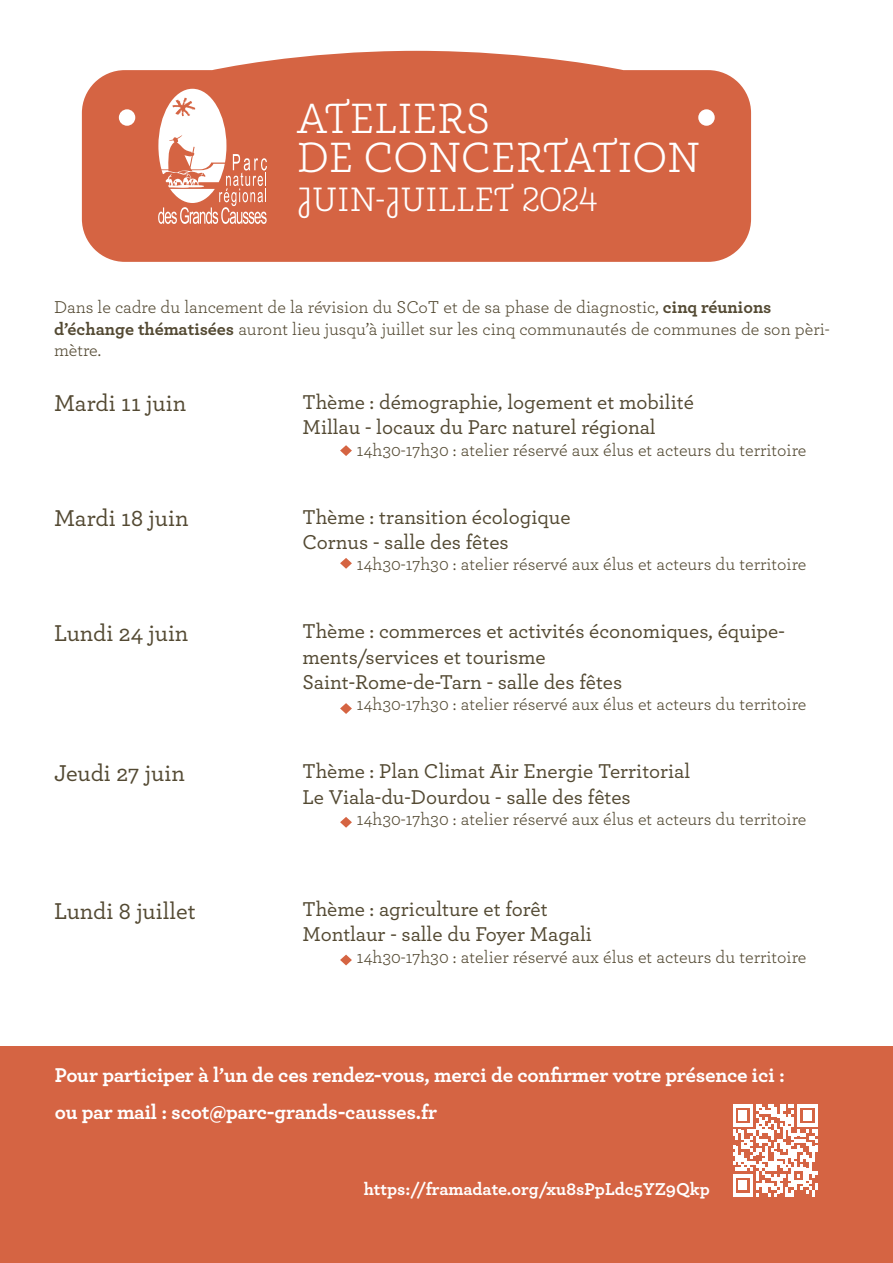
<style>
.page{position:relative;width:893px;height:1263px;background:#fff}
.page>*{position:absolute;margin:0;border:0;box-sizing:border-box;transform-origin:0 0}
.t1{font:45px/39px "Grands Causses Energie";letter-spacing:-.01em;color:#fff}
.t2{font:36px "Grands Causses Energie";letter-spacing:-.01em;color:#fff}
.t3{font:500 24px "Archer";color:#534932}
.t4{font:500 21px/25.2px "Archer";color:#534932}
.t5{font:700 21px/37.2px "Archer";letter-spacing:-.01em;color:#fff}
.t6{font:18px/21.6px "Archer";color:#534932}
.t7{font:700 18px "Archer";color:#fff}
.s1{font-weight:700}
</style>
<div class="page">
<svg style="left:82px;top:51px;width:669px;height:211px;background:#d86f51"></svg>
<svg style="left:158px;top:89px;width:109px;height:135px"></svg>
<svg style="left:340px;top:445px;width:12px;height:11px"></svg>
<svg style="left:340px;top:558px;width:12px;height:11px"></svg>
<svg style="left:340px;top:703px;width:12px;height:11px"></svg>
<svg style="left:340px;top:817px;width:12px;height:11px"></svg>
<svg style="left:340px;top:954px;width:12px;height:11px"></svg>
<div style="left:0;top:1046px;width:893px;height:217px;background:#d56443"></div>
<svg style="left:733px;top:1104px;width:85px;height:92px"></svg>
<h1 class="t1" style="left:297px;top:101px;width:405px">ATELIERS<br>DE CONCERTATION</h1>
<h2 class="t2" style="left:297px;top:180px;width:302px">JUIN-JUILLET 2024</h2>
<p class="t6" style="left:54px;top:295px;width:777px">Dans le cadre du lancement de la révision du SCoT et de sa phase de diagnostic, <span class="s1">cinq réunions d’échange thématisées</span> auront lieu jusqu’à juillet sur les cinq communautés de communes de son pèri&shy;mètre.</p>
<h3 class="t3" style="left:54px;top:386px;width:134px">Mardi 11 juin</h3>
<p class="t4" style="left:302px;top:388px;width:393px">Thème : démographie, logement et mobilité<br>Millau - locaux du Parc naturel régional</p>
<p class="t6" style="left:356px;top:438px;width:451px">14h30-17h30 : atelier réservé aux élus et acteurs du territoire</p>
<h3 class="t3" style="left:54px;top:501px;width:136px">Mardi 18 juin</h3>
<p class="t4" style="left:302px;top:503px;width:270px">Thème : transition écologique<br>Cornus - salle des fêtes</p>
<p class="t6" style="left:356px;top:553px;width:451px">14h30-17h30 : atelier réservé aux élus et acteurs du territoire</p>
<h3 class="t3" style="left:54px;top:615px;width:136px">Lundi 24 juin</h3>
<p class="t4" style="left:302px;top:618px;width:484px">Thème : commerces et activités économiques, équipe&shy;ments/services et tourisme<br>Saint-Rome-de-Tarn - salle des fêtes</p>
<p class="t6" style="left:356px;top:693px;width:451px">14h30-17h30 : atelier réservé aux élus et acteurs du territoire</p>
<h3 class="t3" style="left:54px;top:755px;width:132px">Jeudi 27 juin</h3>
<p class="t4" style="left:302px;top:758px;width:389px">Thème : Plan Climat Air Energie Territorial<br>Le Viala-du-Dourdou - salle des fêtes</p>
<p class="t6" style="left:356px;top:808px;width:451px">14h30-17h30 : atelier réservé aux élus et acteurs du territoire</p>
<h3 class="t3" style="left:54px;top:893px;width:143px">Lundi 8 juillet</h3>
<p class="t4" style="left:302px;top:895px;width:291px">Thème : agriculture et forêt<br>Montlaur - salle du Foyer Magali</p>
<p class="t6" style="left:356px;top:945px;width:451px">14h30-17h30 : atelier réservé aux élus et acteurs du territoire</p>
<p class="t5" style="left:55px;top:1054px;width:732px">Pour participer à l’un de ces rendez-vous, merci de confirmer votre présence ici : ou par mail : scot@parc-grands-causses.fr</p>
<p class="t7" style="left:364px;top:1175px;width:348px">https://framadate.org/xu8sPpLdc5YZ9Qkp</p>
</div>
